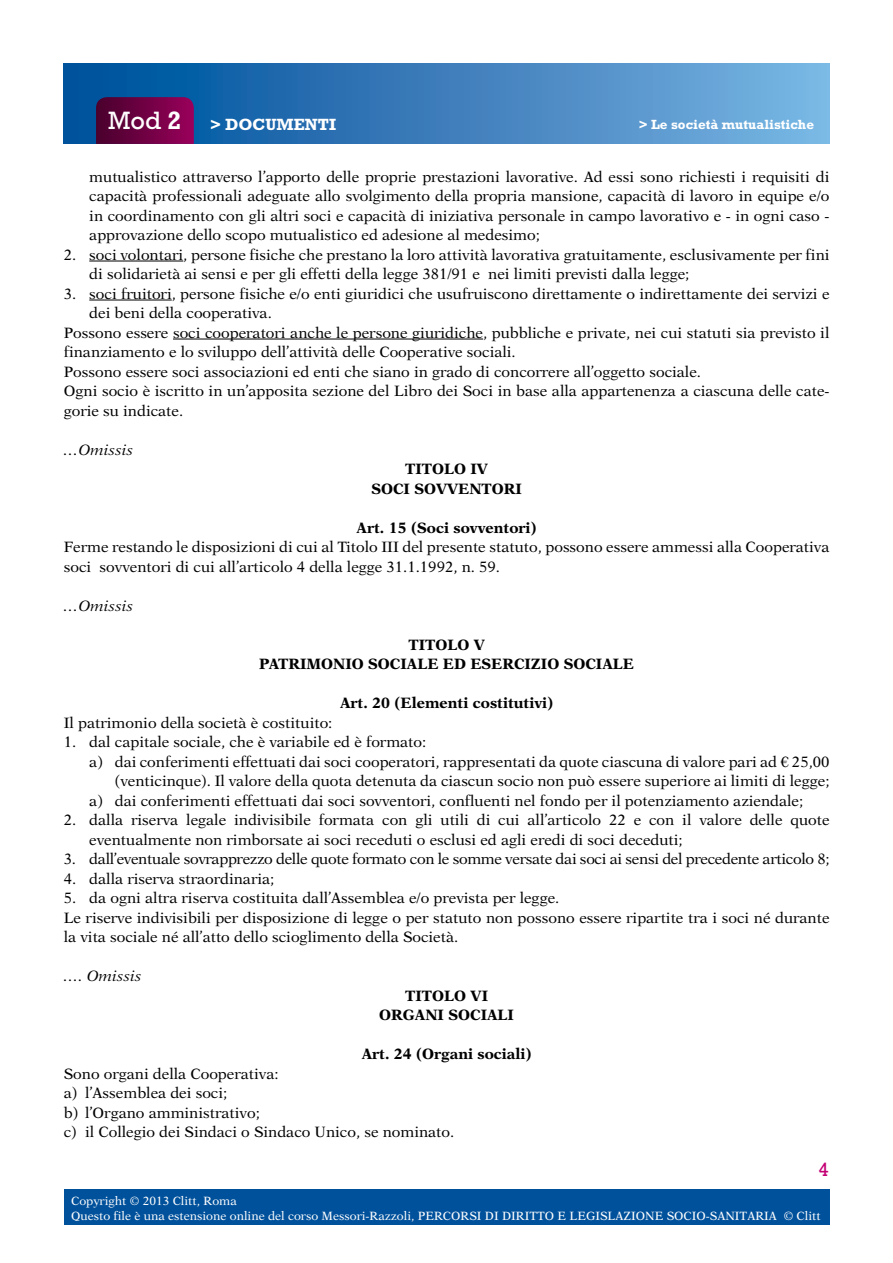
<style>
.page{position:relative;width:893px;height:1263px;background:#fff}
.page>*{position:absolute;margin:0;border:0;box-sizing:border-box;transform-origin:0 0}
.t1{font:19.5px "Rockwell Std";color:#c30074}
.t2{font:700 16.5px "Rockwell Std";color:#fff}
.t3{font:15px/19.5px "New Aster LT Std";color:#000}
.t4{font:700 15px/19.5px "New Aster LT Std";color:#000;text-align:center}
.t5{font:15px "New Aster LT Std";letter-spacing:-.02em;color:#000}
.t6{font:italic 15px "New Aster LT Std";color:#000}
.t7{font:700 13.5px "Rockwell Std";color:#fff}
.t8{font:12px/15px "New Aster LT Std";color:#fff}
.s1{font-weight:400;font-size:25.5px}
.s2{font-size:25.5px}
</style>
<div class="page">
<div style="left:64px;top:1189px;width:765px;height:36px;background:#00519c"></div>
<div style="left:64px;top:63px;width:765px;height:81px;background:linear-gradient(to right,#004c99,#7eb4e2)"></div>
<svg style="left:96px;top:97px;width:98px;height:47px;background:#6e0145"></svg>
<hr style="left:89px;top:261px;width:94px;height:1px;background:#000">
<hr style="left:89px;top:300px;width:83px;height:1px;background:#000">
<hr style="left:173px;top:339px;width:310px;height:1px;background:#000">
<p class="t2" style="left:108px;top:114px;width:229px"><span class="s1">Mod</span> <span class="s2">2</span> &gt; DOCUMENTI</p>
<p class="t7" style="left:639px;top:116px;width:177px">&gt; Le società mutualistiche</p>
<p class="t3" style="left:89px;top:167px;width:742px;text-align:justify">mutualistico attraverso l’apporto delle proprie prestazioni lavorative. Ad essi sono richiesti i requisiti di capacità professionali adeguate allo svolgimento della propria mansione, capacità di lavoro in equipe e/o in coordinamento con gli altri soci e capacità di iniziativa personale in campo lavorativo e - in ogni caso - approvazione dello scopo mutualistico ed adesione al medesimo;</p>
<p class="t3" style="left:89px;top:245px;width:742px;text-indent:-26px">2. soci volontari, persone fisiche che prestano la loro attività lavorativa gratuitamente, esclusivamente per fini di solidarietà ai sensi e per gli effetti della legge 381/91 e nei limiti previsti dalla legge;</p>
<p class="t3" style="left:64px;top:284px;width:767px">3. soci fruitori, persone fisiche e/o enti giuridici che usufruiscono direttamente o indirettamente dei servizi e</p>
<p class="t3" style="left:89px;top:303px;width:184px">dei beni della cooperativa.</p>
<p class="t3" style="left:64px;top:323px;width:767px">Possono essere soci cooperatori anche le persone giuridiche, pubbliche e private, nei cui statuti sia previsto il</p>
<p class="t3" style="left:64px;top:342px;width:453px">finanziamento e lo sviluppo dell’attività delle Cooperative sociali.</p>
<p class="t3" style="left:64px;top:362px;width:639px">Possono essere soci associazioni ed enti che siano in grado di concorrere all’oggetto sociale.</p>
<p class="t3" style="left:64px;top:381px;width:767px">Ogni socio è iscritto in un’apposita sezione del Libro dei Soci in base alla appartenenza a ciascuna delle cate-</p>
<p class="t3" style="left:64px;top:401px;width:121px">gorie su indicate.</p>
<p class="t6" style="left:64px;top:441px;width:71px">…Omissis</p>
<p class="t4" style="left:371px;top:459px;width:152px">TITOLO IV<br>SOCI SOVVENTORI</p>
<p class="t4" style="left:357px;top:518px;width:181px">Art. 15 (Soci sovventori)</p>
<p class="t3" style="left:64px;top:537px;width:767px">Ferme restando le disposizioni di cui al Titolo III del presente statuto, possono essere ammessi alla Cooperativa soci sovventori di cui all’articolo 4 della legge 31.1.1992, n. 59.</p>
<p class="t6" style="left:64px;top:597px;width:71px">…Omissis</p>
<p class="t4" style="left:259px;top:635px;width:376px">TITOLO V<br>PATRIMONIO SOCIALE ED ESERCIZIO SOCIALE</p>
<p class="t4" style="left:340px;top:693px;width:215px">Art. 20 (Elementi costitutivi)</p>
<p class="t3" style="left:64px;top:713px;width:270px">Il patrimonio della società è costituito:</p>
<p class="t3" style="left:64px;top:732px;width:364px">1. dal capitale sociale, che è variabile ed è formato:</p>
<p class="t3" style="left:89px;top:752px;width:742px">a) dai conferimenti effettuati dai soci cooperatori, rappresentati da quote ciascuna di valore pari ad € 25,00</p>
<p class="t3" style="left:115px;top:771px;width:716px">(venticinque). Il valore della quota detenuta da ciascun socio non può essere superiore ai limiti di legge;</p>
<p class="t3" style="left:89px;top:791px;width:715px">a) dai conferimenti effettuati dai soci sovventori, confluenti nel fondo per il potenziamento aziendale;</p>
<p class="t3" style="left:89px;top:810px;width:742px;text-indent:-26px">2. dalla riserva legale indivisibile formata con gli utili di cui all’articolo 22 e con il valore delle quote eventualmente non rimborsate ai soci receduti o esclusi ed agli eredi di soci deceduti;</p>
<p class="t5" style="left:64px;top:850px;width:767px">3. dall’eventuale sovrapprezzo delle quote formato con le somme versate dai soci ai sensi del precedente articolo 8;</p>
<p class="t3" style="left:64px;top:869px;width:212px">4. dalla riserva straordinaria;</p>
<p class="t3" style="left:64px;top:888px;width:767px">5. da ogni altra riserva costituita dall’Assemblea e/o prevista per legge.<br>Le riserve indivisibili per disposizione di legge o per statuto non possono essere ripartite tra i soci né durante la vita sociale né all’atto dello scioglimento della Società.</p>
<p class="t6" style="left:64px;top:967px;width:80px">…. Omissis</p>
<p class="t4" style="left:379px;top:986px;width:136px">TITOLO VI<br>ORGANI SOCIALI</p>
<p class="t4" style="left:362px;top:1044px;width:171px">Art. 24 (Organi sociali)</p>
<p class="t3" style="left:64px;top:1064px;width:392px">Sono organi della Cooperativa:<br>a) l’Assemblea dei soci;<br>b) l’Organo amministrativo;<br>c) il Collegio dei Sindaci o Sindaco Unico, se nominato.</p>
<h1 class="t1" style="left:819px;top:1158px;width:12px">4</h1>
<p class="t8" style="left:71px;top:1193px;width:751px">Copyright © 2013 Clitt, Roma<br>Questo file è una estensione online del corso Messori-Razzoli, PERCORSI DI DIRITTO E LEGISLAZIONE SOCIO-SANITARIA © Clitt</p>
</div>
